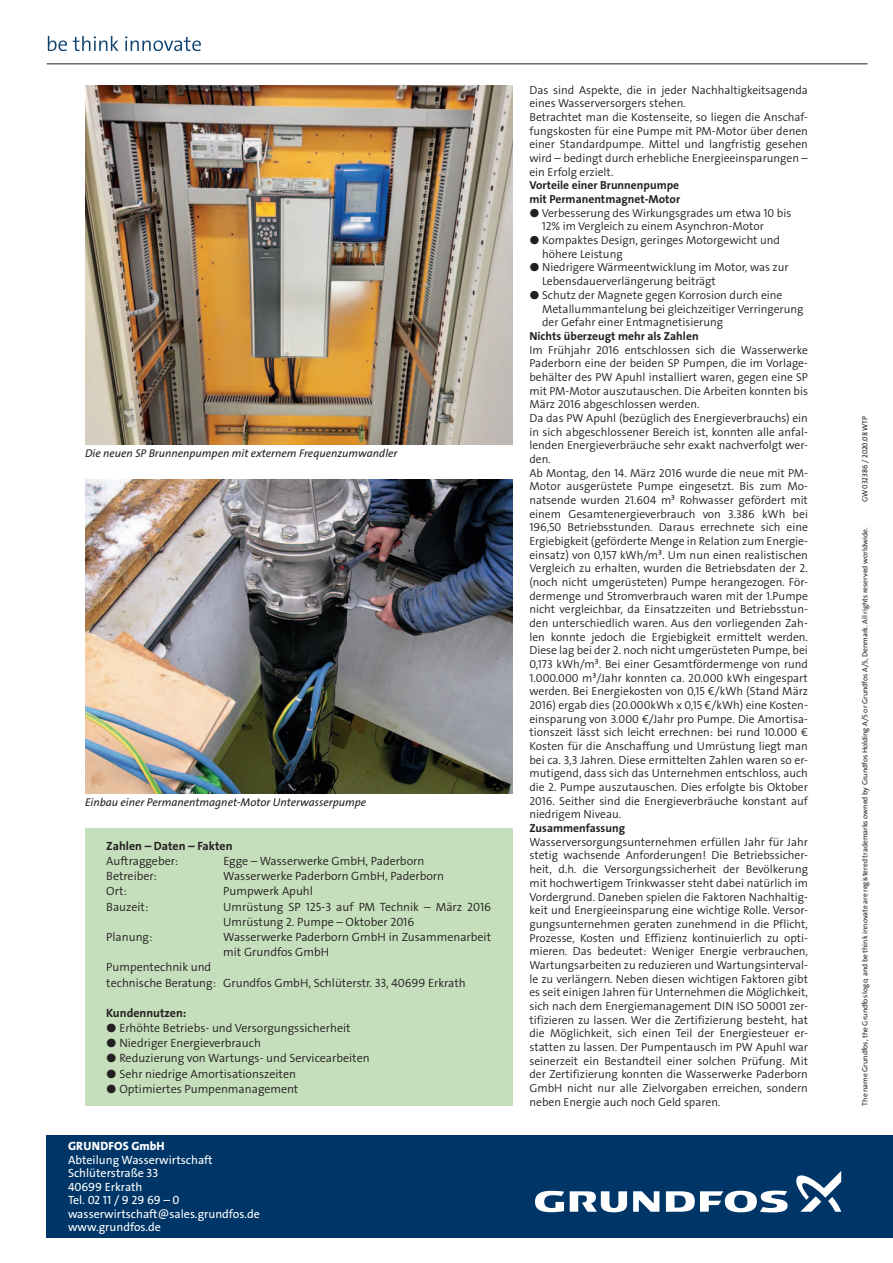
<style>
.page{position:relative;width:893px;height:1263px;background:#fff}
.page>*{position:absolute;margin:0;border:0;box-sizing:border-box;transform-origin:0 0}
.t1{font:12px/15.1px "Grundfos The Sans V2 OT 4 SL";color:#231f20}
.t2{font:12px/13.5px "Grundfos The Sans V2 OT 5 R";color:#fff}
.t3{font:12px "Grundfos The Sans V2 OT 7 B";color:#231f20}
.t4{font:12px "Grundfos The Sans V2 OT 8 XB";letter-spacing:.015em;color:#fff}
.t5{font:11.7px/13.6px "Grundfos The Sans V2 OT 4 SL";color:#231f20}
.t6{font:11.7px/13.6px "Grundfos The Sans V2 OT 7 B";color:#231f20}
.t7{font:11.25px "Grundfos The Sans V2 OT 5 R Italic";color:#231f20}
.t8{font:7.5px "Grundfos The Sans V2 OT 5 R";color:#231f20}
</style>
<div class="page">
<div style="left:47px;top:1135px;width:450px;height:102px;background:#003667"></div>
<hr style="left:47px;top:63px;width:820px;height:1px;background:#231f20">
<svg style="left:48px;top:36px;width:19px;height:15px"></svg>
<svg style="left:73px;top:36px;width:45px;height:15px"></svg>
<svg style="left:125px;top:36px;width:76px;height:15px"></svg>
<div style="left:483px;top:1135px;width:410px;height:102px;background:#003667"></div>
<svg style="left:535px;top:1190px;width:125px;height:22px"></svg>
<svg style="left:666px;top:1190px;width:122px;height:22px"></svg>
<svg style="left:796px;top:1171px;width:46px;height:41px"></svg>
<img style="left:85px;top:480px;width:427px;height:313px">
<img style="left:85px;top:85px;width:427px;height:359px">
<div style="left:85px;top:828px;width:427px;height:278px;background:#c5debb"></div>
<p class="t7" style="left:85px;top:449px;width:314px">Die neuen SP Brunnenpumpen mit externem Frequenzumwandler</p>
<p class="t7" style="left:85px;top:797px;width:283px">Einbau einer Permanentmagnet-Motor Unterwasserpumpe</p>
<p class="t3" style="left:106px;top:841px;width:128px">Zahlen – Daten – Fakten</p>
<p class="t1" style="left:106px;top:855px;width:73px">Auftraggeber:</p>
<p class="t1" style="left:223px;top:855px;width:202px">Egge – Wasserwerke GmbH, Paderborn</p>
<p class="t1" style="left:106px;top:870px;width:52px">Betreiber:</p>
<p class="t1" style="left:223px;top:870px;width:222px">Wasserwerke Paderborn GmbH, Paderborn</p>
<p class="t1" style="left:106px;top:885px;width:22px">Ort:</p>
<p class="t1" style="left:223px;top:885px;width:91px">Pumpwerk Apuhl</p>
<p class="t1" style="left:106px;top:900px;width:44px">Bauzeit:</p>
<p class="t1" style="left:223px;top:900px;width:269px">Umrüstung SP 125-3 auf PM Technik – März 2016<br>Umrüstung 2. Pumpe – Oktober 2016</p>
<p class="t1" style="left:106px;top:931px;width:48px">Planung:</p>
<p class="t1" style="left:223px;top:931px;width:269px">Wasserwerke Paderborn GmbH in Zusammenarbeit mit Grundfos GmbH</p>
<p class="t1" style="left:106px;top:961px;width:361px">Pumpentechnik und<br>technische Beratung: Grundfos GmbH, Schlüterstr. 33, 40699 Erkrath</p>
<p class="t3" style="left:106px;top:1008px;width:82px">Kundennutzen:</p>
<p class="t1" style="left:106px;top:1022px;width:246px">- Erhöhte Betriebs- und Versorgungssicherheit</p>
<p class="t1" style="left:106px;top:1037px;width:156px">- Niedriger Energieverbrauch</p>
<p class="t1" style="left:106px;top:1052px;width:265px">- Reduzierung von Wartungs- und Servicearbeiten</p>
<p class="t1" style="left:106px;top:1067px;width:191px">- Sehr niedrige Amortisationszeiten</p>
<p class="t1" style="left:106px;top:1082px;width:194px">- Optimiertes Pumpenmanagement</p>
<p class="t4" style="left:68px;top:1141px;width:98px">GRUNDFOS GmbH</p>
<p class="t2" style="left:68px;top:1154px;width:193px">Abteilung Wasserwirtschaft<br>Schlüterstraße 33<br>40699 Erkrath<br>Tel. 02 11 / 9 29 69 – 0 wasserwirtschaft@sales.grundfos.de www.grundfos.de</p>
<p class="t5" style="left:529px;top:84px;width:280px">Das sind Aspekte, die in jeder Nachhaltigkeitsagenda eines Wasserversorgers stehen.<br>Betrachtet man die Kostenseite, so liegen die Anschaf&shy;fungskosten für eine Pumpe mit PM-Motor über denen einer Standardpumpe. Mittel und langfristig gesehen wird – bedingt durch erhebliche Energieeinsparungen – ein Erfolg erzielt.</p>
<p class="t6" style="left:529px;top:180px;width:152px">Vorteile einer Brunnenpumpe mit Permanentmagnet-Motor</p>
<p class="t5" style="left:542px;top:207px;width:251px;text-indent:-12px">- Verbesserung des Wirkungsgrades um etwa 10 bis<br>12% im Vergleich zu einem Asynchron-Motor</p>
<p class="t5" style="left:542px;top:235px;width:239px;text-indent:-13px">- Kompaktes Design, geringes Motorgewicht und höhere Leistung</p>
<p class="t5" style="left:542px;top:262px;width:248px;text-indent:-13px">- Niedrigere Wärmeentwicklung im Motor, was zur<br>Lebensdauerverlängerung beiträgt</p>
<p class="t5" style="left:542px;top:289px;width:263px;text-indent:-13px">- Schutz der Magnete gegen Korrosion durch eine<br>Metallummantelung bei gleichzeitiger Verringerung der Gefahr einer Entmagnetisierung</p>
<p class="t6" style="left:529px;top:330px;width:171px">Nichts überzeugt mehr als Zahlen</p>
<p class="t5" style="left:529px;top:344px;width:280px">Im Frühjahr 2016 entschlossen sich die Wasserwerke Paderborn eine der beiden SP Pumpen, die im Vorlage&shy;behälter des PW Apuhl installiert waren, gegen eine SP mit PM-Motor auszutauschen. Die Arbeiten konnten bis März 2016 abgeschlossen werden.<br>Da das PW Apuhl (bezüglich des Energieverbrauchs) ein in sich abgeschlossener Bereich ist, konnten alle anfal&shy;lenden Energieverbräuche sehr exakt nachverfolgt wer&shy;den.<br>Ab Montag, den 14. März 2016 wurde die neue mit PM-Motor ausgerüstete Pumpe eingesetzt. Bis zum Mo&shy;natsende wurden 21.604 m³ Rohwasser gefördert mit einem Gesamtenergieverbrauch von 3.386 kWh bei 196,50 Betriebsstunden. Daraus errechnete sich eine Ergiebigkeit (geförderte Menge in Relation zum Energie&shy;einsatz) von 0,157 kWh/m³. Um nun einen realistischen Vergleich zu erhalten, wurden die Betriebsdaten der 2. (noch nicht umgerüsteten) Pumpe herangezogen. För&shy;dermenge und Stromverbrauch waren mit der 1.Pumpe nicht vergleichbar, da Einsatzzeiten und Betriebsstun&shy;den unterschiedlich waren. Aus den vorliegenden Zah&shy;len konnte jedoch die Ergiebigkeit ermittelt werden.<br>Diese lag bei der 2. noch nicht umgerüsteten Pumpe, bei 0,173 kWh/m³. Bei einer Gesamtfördermenge von rund 1.000.000 m³/Jahr konnten ca. 20.000 kWh eingespart werden. Bei Energiekosten von 0,15 €/kWh (Stand März 2016) ergab dies (20.000kWh x 0,15 €/kWh) eine Kosten&shy;einsparung von 3.000 €/Jahr pro Pumpe. Die Amortisa&shy;tionszeit lässt sich leicht errechnen: bei rund 10.000 € Kosten für die Anschaffung und Umrüstung liegt man bei ca. 3,3 Jahren. Diese ermittelten Zahlen waren so er&shy;mutigend, dass sich das Unternehmen entschloss, auch die 2. Pumpe auszutauschen. Dies erfolgte bis Oktober 2016. Seither sind die Energieverbräuche konstant auf niedrigem Niveau.</p>
<p class="t6" style="left:529px;top:822px;width:97px">Zusammenfassung</p>
<p class="t5" style="left:529px;top:836px;width:280px;text-align:justify">Wasserversorgungsunternehmen erfüllen Jahr für Jahr stetig wachsende Anforderungen! Die Betriebssicher&shy;heit, d.h. die Versorgungssicherheit der Bevölkerung mit hochwertigem Trinkwasser steht dabei natürlich im Vordergrund. Daneben spielen die Faktoren Nachhaltig&shy;keit und Energieeinsparung eine wichtige Rolle. Versor&shy;gungsunternehmen geraten zunehmend in die Pflicht, Prozesse, Kosten und Effizienz kontinuierlich zu opti&shy;mieren. Das bedeutet: Weniger Energie verbrauchen, Wartungsarbeiten zu reduzieren und Wartungsinterval&shy;le zu verlängern. Neben diesen wichtigen Faktoren gibt es seit einigen Jahren für Unternehmen die Möglichkeit, sich nach dem Energiemanagement DIN ISO 50001 zer&shy;tifizieren zu lassen. Wer die Zertifizierung besteht, hat die Möglichkeit, sich einen Teil der Energiesteuer er&shy;statten zu lassen. Der Pumpentausch im PW Apuhl war seinerzeit ein Bestandteil einer solchen Prüfung. Mit der Zertifizierung konnten die Wasserwerke Paderborn GmbH nicht nur alle Zielvorgaben erreichen, sondern neben Energie auch noch Geld sparen.</p>
<p class="t8" style="left:862px;top:502px;width:88px;rotate:-90deg">GW 032386 / 2020.08 WTP</p>
<p class="t8" style="left:862px;top:1106px;width:580px;rotate:-90deg">The name Grundfos, the Grundfos logo, and be think innovate are registered trademarks owned by Grundfos Holding A/S or Grundfos A/S, Denmark. All rights reserved worldwide.</p>
</div>
